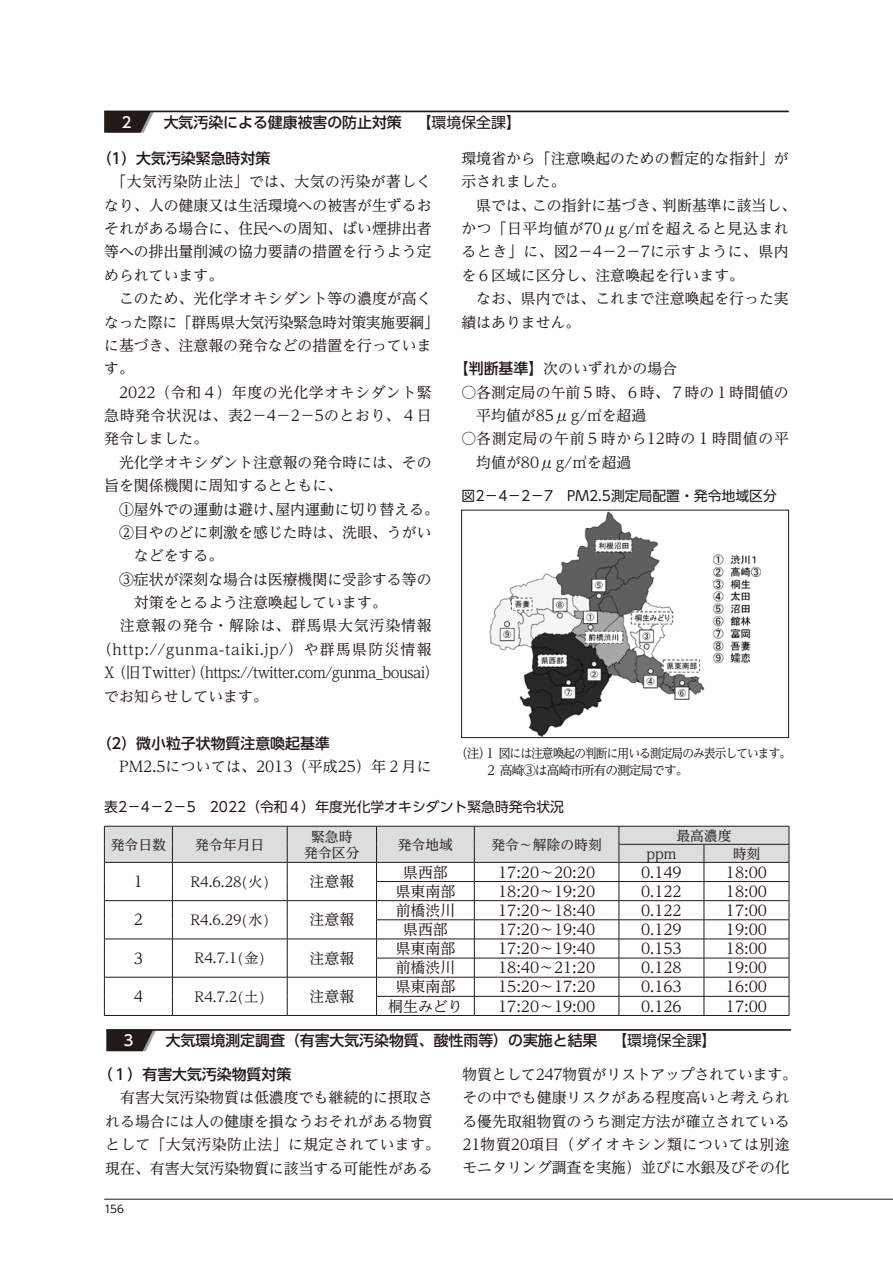
<style>
.page{position:relative;width:893px;height:1263px;background:#fff}
.page>*{position:absolute;margin:0;border:0;box-sizing:border-box;transform-origin:0 0}
.t1{font:14.85px/23.4px "UD Reimin Pr 6 N";color:#231916}
.t2{font:500 14.85px "UD Shin Go Pr 6 N";color:#231916}
.t3{font:14.85px/23.4px "UD Reimin Pr 6 N";letter-spacing:.045em;color:#231916}
.t4{font:14.85px "UD Reimin Pr 6 N";letter-spacing:-.04em;color:#231916;scale:.94 1}
.t5{font:14.85px "UD Reimin Pr 6 N";letter-spacing:.04em;color:#231916}
.t6{font:14.85px "UD Reimin Pr 6 N";letter-spacing:-.025em;color:#231916}
.t7{font:14.85px "UD Reimin Pr 6 N";letter-spacing:.035em;color:#231916}
.t8{font:14.85px "UD Reimin Pr 6 N";letter-spacing:.025em;color:#231916}
.t9{font:14.85px "UD Reimin Pr 6 N";letter-spacing:.055em;color:#231916}
.t10{font:13.8px/15.9px "UD Reimin Pr 6 N";color:#231916;text-align:center}
.t11{font:13.8px "UD Shin Go Pr 6 N";color:#231916}
.t12{font:12.75px/17px "UD Reimin Pr 6 N";letter-spacing:-.08em;color:#231916}
.t13{font:10.65px "UD Shin Go Pr 6 N";color:#231916}
.s1{color:#fff}
.s2{font-weight:400}
.s3{font-family:"UD Shin Go Pr 6 N";font-weight:500}
</style>
<div class="page">
<hr style="left:104px;top:1199px;width:789px;height:1px;background:#231916">
<hr style="left:104px;top:1015px;width:68px;height:1px;background:#231916">
<hr style="left:172px;top:1015px;width:115px;height:1px;background:#231916">
<hr style="left:287px;top:1015px;width:90px;height:1px;background:#231916">
<hr style="left:377px;top:1015px;width:97px;height:1px;background:#231916">
<hr style="left:474px;top:1015px;width:145px;height:1px;background:#231916">
<svg style="left:104px;top:826px;width:686px;height:189px"></svg>
<hr style="left:619px;top:862px;width:85px;height:1px;background:#231916">
<hr style="left:704px;top:862px;width:85px;height:1px;background:#231916">
<hr style="left:619px;top:881px;width:85px;height:1px;background:#231916">
<hr style="left:704px;top:881px;width:85px;height:1px;background:#231916">
<hr style="left:619px;top:900px;width:85px;height:1px;background:#231916">
<hr style="left:704px;top:900px;width:85px;height:1px;background:#231916">
<hr style="left:619px;top:919px;width:85px;height:1px;background:#231916">
<hr style="left:704px;top:919px;width:85px;height:1px;background:#231916">
<hr style="left:619px;top:939px;width:85px;height:1px;background:#231916">
<hr style="left:704px;top:939px;width:85px;height:1px;background:#231916">
<hr style="left:619px;top:958px;width:85px;height:1px;background:#231916">
<hr style="left:704px;top:958px;width:85px;height:1px;background:#231916">
<hr style="left:619px;top:977px;width:85px;height:1px;background:#231916">
<hr style="left:704px;top:977px;width:85px;height:1px;background:#231916">
<hr style="left:619px;top:996px;width:85px;height:1px;background:#231916">
<hr style="left:704px;top:996px;width:85px;height:1px;background:#231916">
<hr style="left:619px;top:1015px;width:85px;height:1px;background:#231916">
<hr style="left:704px;top:1015px;width:85px;height:1px;background:#231916">
<svg style="left:106px;top:1031px;width:50px;height:20px"></svg>
<hr style="left:106px;top:1029px;width:685px;height:2px;background:#231916">
<svg style="left:104px;top:112px;width:50px;height:21px"></svg>
<hr style="left:104px;top:111px;width:685px;height:1px;background:#231916">
<img style="left:489px;top:512px;width:273px;height:224px">
<div style="left:461px;top:510px;width:328px;height:228px;border:1px solid #231916"></div>
<p class="t2" style="left:119px;top:110px;width:403px"><span class="s1">２</span>　　大気汚染による健康被害の防止対策　<span class="s2">【環境保全課】</span></p>
<p class="t2" style="left:97px;top:146px;width:175px">（1）大気汚染緊急時対策</p>
<p class="t8" style="left:104px;top:169px;width:329px">　「大気汚染防止法」では、大気の汚染が著しく</p>
<p class="t1" style="left:104px;top:193px;width:329px">なり、人の健康又は生活環境への被害が生ずるお</p>
<p class="t1" style="left:104px;top:216px;width:329px">それがある場合に、住民への周知、ばい煙排出者</p>
<p class="t1" style="left:104px;top:240px;width:329px">等への排出量削減の協力要請の措置を行うよう定</p>
<p class="t1" style="left:104px;top:263px;width:121px">められています。</p>
<p class="t1" style="left:104px;top:286px;width:329px">　このため、光化学オキシダント等の濃度が高く</p>
<p class="t6" style="left:104px;top:310px;width:336px">なった際に「群馬県大気汚染緊急時対策実施要綱」</p>
<p class="t1" style="left:104px;top:333px;width:329px">に基づき、注意報の発令などの措置を行っていま</p>
<p class="t1" style="left:104px;top:356px;width:31px">す。</p>
<p class="t7" style="left:104px;top:380px;width:329px">　2022（令和４）年度の光化学オキシダント緊</p>
<p class="t3" style="left:104px;top:403px;width:329px">急時発令状況は、表2－4－2－5のとおり、４日</p>
<p class="t1" style="left:104px;top:427px;width:106px">発令しました。</p>
<p class="t1" style="left:104px;top:450px;width:329px">　光化学オキシダント注意報の発令時には、その</p>
<p class="t1" style="left:104px;top:473px;width:240px">旨を関係機関に周知するとともに、</p>
<p class="t1" style="left:104px;top:497px;width:336px">　①屋外での運動は避け、屋内運動に切り替える。</p>
<p class="t1" style="left:104px;top:520px;width:329px">　②目やのどに刺激を感じた時は、洗眼、うがい</p>
<p class="t1" style="left:134px;top:544px;width:91px">などをする。</p>
<p class="t1" style="left:104px;top:567px;width:329px">　③症状が深刻な場合は医療機関に受診する等の</p>
<p class="t1" style="left:134px;top:590px;width:254px">対策をとるよう注意喚起しています。</p>
<p class="t9" style="left:104px;top:614px;width:329px">　注意報の発令・解除は、群馬県大気汚染情報</p>
<p class="t5" style="left:97px;top:637px;width:336px">（http://gunma-taiki.jp/）や群馬県防災情報</p>
<p class="t4" style="left:104px;top:661px;width:357px">X（旧Twitter）（https://twitter.com/gunma_bousai）</p>
<p class="t1" style="left:104px;top:684px;width:165px">でお知らせしています。</p>
<p class="t2" style="left:97px;top:731px;width:235px">（2）微小粒子状物質注意喚起基準</p>
<p class="t1" style="left:104px;top:754px;width:329px">　PM2.5については、2013（平成25）年２月に</p>
<p class="t1" style="left:461px;top:146px;width:336px">環境省から「注意喚起のための暫定的な指針」が示されました。<br>　県では、この指針に基づき、判断基準に該当し、かつ「日平均値が70μg/㎥を超えると見込まれるとき」に、図2－4－2－7に示すように、県内を６区域に区分し、注意喚起を行います。<br>　なお、県内では、これまで注意喚起を行った実績はありません。</p>
<p class="t1" style="left:454px;top:356px;width:225px"><span class="s3">【判断基準】</span>次のいずれかの場合</p>
<p class="t1" style="left:476px;top:380px;width:314px;text-indent:-15px">○各測定局の午前５時、６時、７時の１時間値の平均値が85μg/㎥を超過</p>
<p class="t3" style="left:476px;top:427px;width:314px;text-indent:-15px">○各測定局の午前５時から12時の１時間値の平均値が80μg/㎥を超過</p>
<p class="t11" style="left:462px;top:485px;width:317px">図2− 4− 2− 7　PM2.5測定局配置・発令地域区分</p>
<p class="t12" style="left:485px;top:744px;width:308px;text-indent:-30px">（注）１ 図には注意喚起の判断に用いる測定局のみ表示しています。<br>２ 高崎③は高崎市所有の測定局です。</p>
<p class="t11" style="left:104px;top:795px;width:461px">表2− 4− 2− 5　2022（令和４）年度光化学オキシダント緊急時発令状況</p>
<p class="t10" style="left:111px;top:836px;width:57px">発令日数</p>
<p class="t10" style="left:195px;top:836px;width:71px">発令年月日</p>
<p class="t10" style="left:304px;top:828px;width:57px">緊急時発令区分</p>
<p class="t10" style="left:398px;top:836px;width:57px">発令地域</p>
<p class="t10" style="left:491px;top:836px;width:112px">発令〜解除の時刻</p>
<p class="t10" style="left:646px;top:826px;width:87px;line-height:18.1px;text-align:left;text-indent:30px">最高濃度ppm</p>
<p class="t10" style="left:733px;top:845px;width:29px">時刻</p>
<p class="t1" style="left:134px;top:869px;width:11px">1</p>
<p class="t10" style="left:190px;top:873px;width:81px">R4.6.28(火)</p>
<p class="t1" style="left:310px;top:869px;width:46px">注意報</p>
<p class="t1" style="left:134px;top:908px;width:11px">2</p>
<p class="t10" style="left:190px;top:911px;width:81px">R4.6.29(水)</p>
<p class="t1" style="left:310px;top:908px;width:46px">注意報</p>
<p class="t1" style="left:134px;top:946px;width:11px">3</p>
<p class="t10" style="left:195px;top:950px;width:72px">R4.7.1(金)</p>
<p class="t1" style="left:310px;top:946px;width:46px">注意報</p>
<p class="t1" style="left:134px;top:984px;width:11px">4</p>
<p class="t10" style="left:195px;top:988px;width:72px">R4.7.2(土)</p>
<p class="t1" style="left:310px;top:984px;width:46px">注意報</p>
<p class="t1" style="left:403px;top:860px;width:46px">県西部</p>
<p class="t1" style="left:498px;top:860px;width:98px">17:20〜 20:20</p>
<p class="t1" style="left:641px;top:860px;width:42px">0.149</p>
<p class="t1" style="left:726px;top:860px;width:43px">18:00</p>
<p class="t1" style="left:396px;top:879px;width:61px">県東南部</p>
<p class="t1" style="left:498px;top:879px;width:98px">18:20〜 19:20</p>
<p class="t1" style="left:641px;top:879px;width:42px">0.122</p>
<p class="t1" style="left:726px;top:879px;width:43px">18:00</p>
<p class="t1" style="left:396px;top:898px;width:61px">前橋渋川</p>
<p class="t1" style="left:498px;top:898px;width:98px">17:20〜 18:40</p>
<p class="t1" style="left:641px;top:898px;width:42px">0.122</p>
<p class="t1" style="left:726px;top:898px;width:43px">17:00</p>
<p class="t1" style="left:403px;top:917px;width:46px">県西部</p>
<p class="t1" style="left:498px;top:917px;width:98px">17:20〜 19:40</p>
<p class="t1" style="left:641px;top:917px;width:42px">0.129</p>
<p class="t1" style="left:726px;top:917px;width:43px">19:00</p>
<p class="t1" style="left:396px;top:936px;width:61px">県東南部</p>
<p class="t1" style="left:498px;top:936px;width:98px">17:20〜 19:40</p>
<p class="t1" style="left:641px;top:936px;width:42px">0.153</p>
<p class="t1" style="left:726px;top:936px;width:43px">18:00</p>
<p class="t1" style="left:396px;top:955px;width:61px">前橋渋川</p>
<p class="t1" style="left:498px;top:955px;width:98px">18:40〜 21:20</p>
<p class="t1" style="left:641px;top:955px;width:42px">0.128</p>
<p class="t1" style="left:726px;top:955px;width:43px">19:00</p>
<p class="t1" style="left:396px;top:975px;width:61px">県東南部</p>
<p class="t1" style="left:498px;top:975px;width:98px">15:20〜 17:20</p>
<p class="t1" style="left:641px;top:975px;width:42px">0.163</p>
<p class="t1" style="left:726px;top:975px;width:43px">16:00</p>
<p class="t1" style="left:388px;top:994px;width:76px">桐生みどり</p>
<p class="t1" style="left:498px;top:994px;width:98px">17:20〜 19:00</p>
<p class="t1" style="left:641px;top:994px;width:42px">0.126</p>
<p class="t1" style="left:726px;top:994px;width:43px">17:00</p>
<p class="t2" style="left:121px;top:1028px;width:597px"><span class="s1">３</span>　　大気環境測定調査（有害大気汚染物質、酸性雨等）の実施と結果　<span class="s2">【環境保全課】</span></p>
<p class="t2" style="left:98px;top:1062px;width:195px">（１）有害大気汚染物質対策</p>
<p class="t1" style="left:105px;top:1085px;width:336px">　有害大気汚染物質は低濃度でも継続的に摂取される場合には人の健康を損なうおそれがある物質として「大気汚染防止法」に規定されています。現在、有害大気汚染物質に該当する可能性がある</p>
<p class="t13" style="left:104px;top:1200px;width:21px">156</p>
<p class="t1" style="left:462px;top:1062px;width:336px">物質として247物質がリストアップされています。その中でも健康リスクがある程度高いと考えられる優先取組物質のうち測定方法が確立されている<br>21物質20項目（ダイオキシン類については別途モニタリング調査を実施）並びに水銀及びその化</p>
</div>
